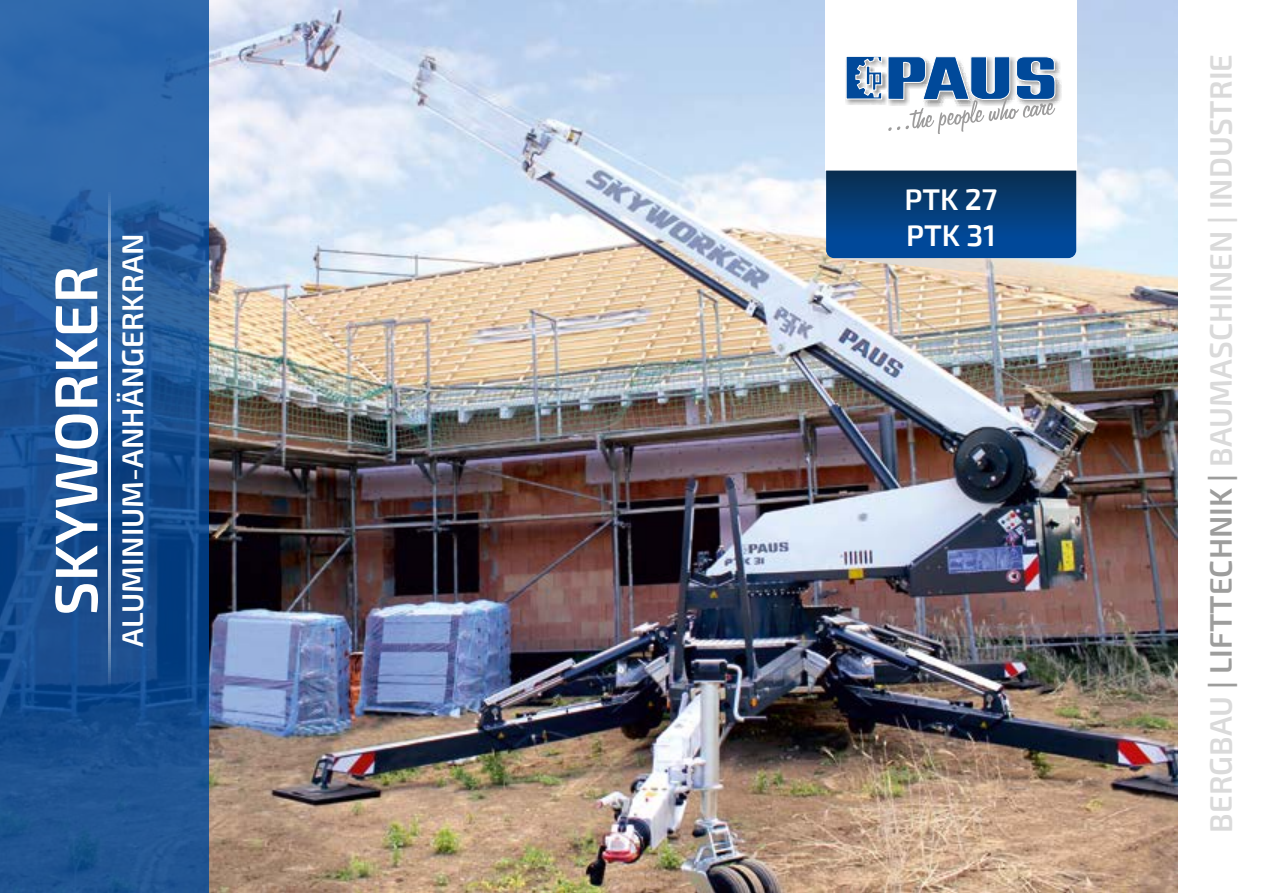
<style>
.page{position:relative;width:1263px;height:893px;background:#fff}
.page>*{position:absolute;margin:0;border:0;box-sizing:border-box;transform-origin:0 0}
.t1{font:600 60px "Exo 2";color:#fff}
.t2{font:600 31.2px "Exo 2";color:#dadada}
.t3{font:600 30px/36px "Exo 2";color:#fff}
.s1{color:#9d9d9c}
</style>
<div class="page">
<img style="left:208px;top:0;width:970px;height:893px">
<svg style="left:0;top:0;width:208px;height:893px;background:#1f5697"></svg>
<hr style="left:108px;top:192px;width:3px;height:497px;background:#fff">
<svg style="left:832px;top:0;width:264px;height:284px;background:#dad8d5"></svg>
<div style="left:825px;top:0;width:252px;height:170px;background:#fff"></div>
<svg style="left:826px;top:171px;width:250px;height:87px;background:#053e7c"></svg>
<svg style="left:845px;top:56px;width:216px;height:78px"></svg>
<h1 class="t1" style="left:41px;top:616px;width:351px;rotate:-90deg">SKYWORKER</h1>
<p class="t3" style="left:115px;top:647px;width:415px;rotate:-90deg">ALUMINIUM-ANHÄNGERKRAN</p>
<p class="t3" style="left:904px;top:182px;width:95px">PTK 27<br>PTK 31</p>
<p class="t2" style="left:1202px;top:832px;width:780px;rotate:-90deg">BERGBAU <span class="s1">| LIFTTECHNIK |</span> BAUMASCHINEN | INDUSTRIE</p>
</div>
